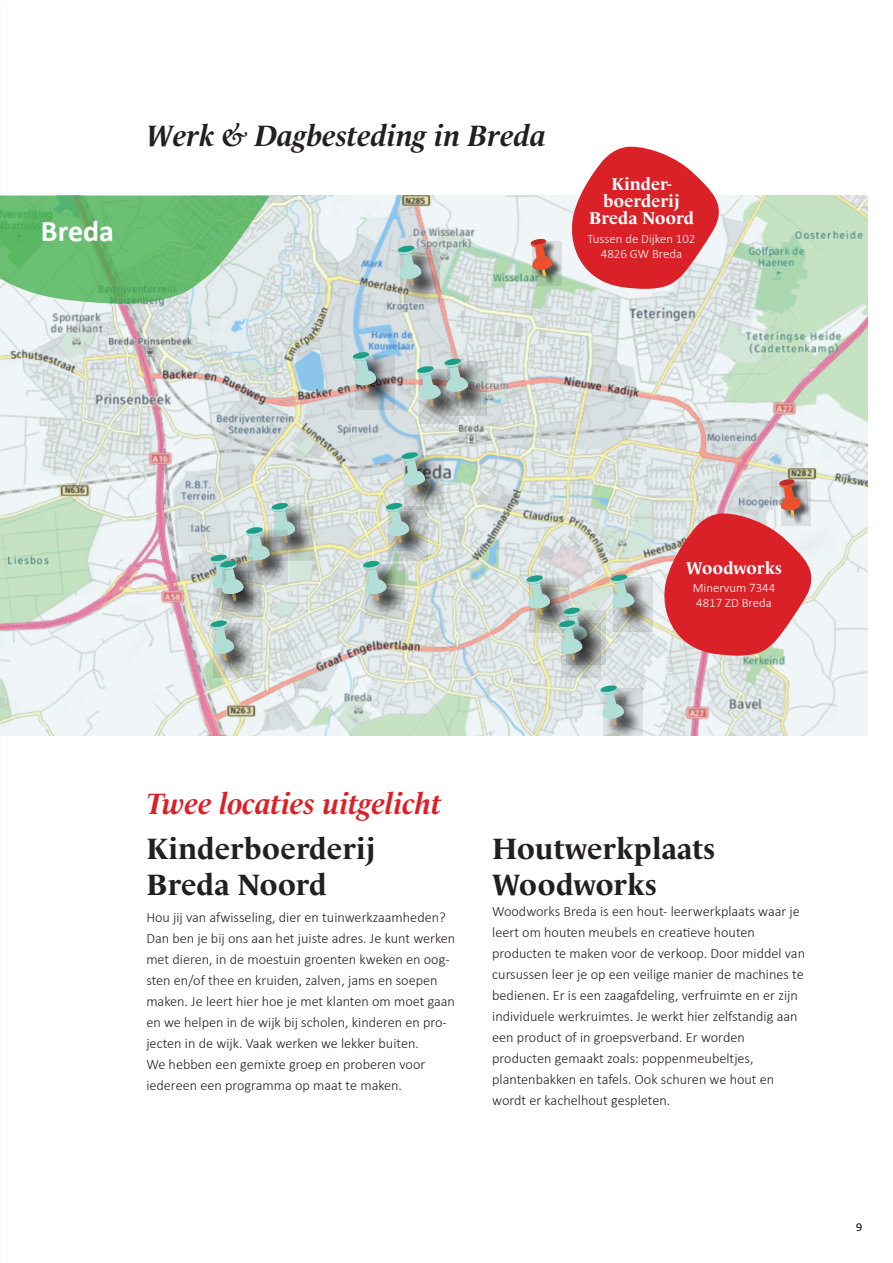
<style>
.page{position:relative;width:893px;height:1263px;background:#fff}
.page>*{position:absolute;margin:0;border:0;box-sizing:border-box;transform-origin:0 0}
.SPOTLIGHT_broodtekst{font:700 30px/36px "Le Monde Livre Std";color:#231f20}
.t1{font:italic 700 30px "Le Monde Livre Std";color:#231f20}
.t2{font:italic 700 30px "Le Monde Livre Std";color:#da2128}
.t3{font:700 30px "Calibri";color:#fff}
.t4{font:700 17.4px "Le Monde Livre Std";color:#fff}
.SPOTLIGHT_broodtekst-2{font:300 14.25px/21px "Calibri";color:#231f20}
.SPOTLIGHT_broodtekst-3{font:300 12.9px "Calibri";color:#fff}
.t5{font:300 12px "Calibri";color:#231f20}
</style>
<div class="page">
<img style="left:0;top:196px;width:867px;height:540px">
<svg style="left:404px;top:455px;width:39px;height:55px"></svg>
<svg style="left:401px;top:452px;width:24px;height:40px"></svg>
<svg style="left:388px;top:506px;width:39px;height:54px"></svg>
<svg style="left:386px;top:503px;width:23px;height:40px"></svg>
<svg style="left:355px;top:355px;width:39px;height:54px"></svg>
<svg style="left:353px;top:352px;width:23px;height:40px"></svg>
<svg style="left:529px;top:578px;width:39px;height:55px"></svg>
<svg style="left:526px;top:575px;width:24px;height:40px"></svg>
<svg style="left:295px;top:506px;width:18px;height:54px"></svg>
<svg style="left:366px;top:564px;width:39px;height:54px"></svg>
<svg style="left:363px;top:561px;width:23px;height:39px"></svg>
<svg style="left:213px;top:600px;width:10px;height:12px"></svg>
<svg style="left:400px;top:248px;width:40px;height:55px"></svg>
<svg style="left:398px;top:246px;width:23px;height:39px"></svg>
<svg style="left:223px;top:600px;width:39px;height:18px"></svg>
<svg style="left:205px;top:503px;width:90px;height:97px;background:#b5c5bf"></svg>
<svg style="left:603px;top:688px;width:39px;height:48px"></svg>
<svg style="left:600px;top:685px;width:24px;height:40px"></svg>
<svg style="left:613px;top:577px;width:40px;height:55px"></svg>
<svg style="left:611px;top:574px;width:23px;height:40px"></svg>
<svg style="left:420px;top:406px;width:39px;height:18px"></svg>
<svg style="left:587px;top:610px;width:18px;height:55px"></svg>
<svg style="left:213px;top:623px;width:39px;height:55px"></svg>
<svg style="left:210px;top:620px;width:24px;height:40px"></svg>
<svg style="left:447px;top:361px;width:39px;height:55px"></svg>
<svg style="left:417px;top:359px;width:51px;height:47px;background:#9db3ad"></svg>
<svg style="left:532px;top:241px;width:30px;height:44px"></svg>
<svg style="left:531px;top:239px;width:22px;height:37px"></svg>
<svg style="left:561px;top:623px;width:39px;height:55px"></svg>
<svg style="left:559px;top:608px;width:28px;height:52px"></svg>
<svg style="left:0;top:196px;width:270px;height:107px;background:#7dc385"></svg>
<svg style="left:568px;top:147px;width:161px;height:142px"></svg>
<svg style="left:660px;top:479px;width:162px;height:177px;background:#da7578"></svg>
<p class="t3" style="left:41px;top:210px;width:75px">Breda</p>
<p class="t1" style="left:146px;top:118px;width:401px">Werk &amp; Dagbesteding in Breda</p>
<p class="t4" style="left:611px;top:173px;width:62px">Kinder-</p>
<p class="t4" style="left:603px;top:191px;width:78px">boerderij</p>
<p class="t4" style="left:589px;top:208px;width:106px">Breda Noord</p>
<p class="SPOTLIGHT_broodtekst-3" style="left:588px;top:231px;width:109px">Tussen de Dijken 102</p>
<p class="SPOTLIGHT_broodtekst-3" style="left:601px;top:246px;width:83px">4826 GW Breda</p>
<p class="t4" style="left:686px;top:557px;width:97px">Woodworks</p>
<p class="SPOTLIGHT_broodtekst-3" style="left:693px;top:580px;width:84px">Minervum 7344</p>
<p class="SPOTLIGHT_broodtekst-3" style="left:696px;top:595px;width:77px">4817 ZD Breda</p>
<p class="t2" style="left:146px;top:786px;width:297px">Twee locaties uitgelicht</p>
<p class="SPOTLIGHT_broodtekst" style="left:146px;top:830px;width:231px">Kinderboerderij<br>Breda Noord</p>
<p class="SPOTLIGHT_broodtekst-2" style="left:146px;top:906px;width:310px">Hou jij van afwisseling, dier en tuinwerkzaamheden?<br>Dan ben je bij ons aan het juiste adres. Je kunt werken met dieren, in de moestuin groenten kweken en oog&shy;sten en/of thee en kruiden, zalven, jams en soepen maken. Je leert hier hoe je met klanten om moet gaan en we helpen in de wijk bij scholen, kinderen en pro&shy;jecten in de wijk. Vaak werken we lekker buiten.</p>
<p class="SPOTLIGHT_broodtekst-2" style="left:146px;top:1053px;width:281px">We hebben een gemixte groep en proberen voor iedereen een programma op maat te maken.</p>
<p class="SPOTLIGHT_broodtekst" style="left:492px;top:830px;width:224px">Houtwerkplaats<br>Woodworks</p>
<p class="SPOTLIGHT_broodtekst-2" style="left:492px;top:900px;width:314px">Woodworks Breda is een hout- leerwerkplaats waar je leert om houten meubels en creatieve houten producten te maken voor de verkoop. Door middel van cursussen leer je op een veilige manier de machines te bedienen. Er is een zaagafdeling, verfruimte en er zijn individuele werkruimtes. Je werkt hier zelfstandig aan een product of in groepsverband. Er worden producten gemaakt zoals: poppenmeubeltjes, plantenbakken en tafels. Ook schuren we hout en wordt er kachelhout gespleten.</p>
<p class="t5" style="left:856px;top:1220px;width:8px">9</p>
</div>
